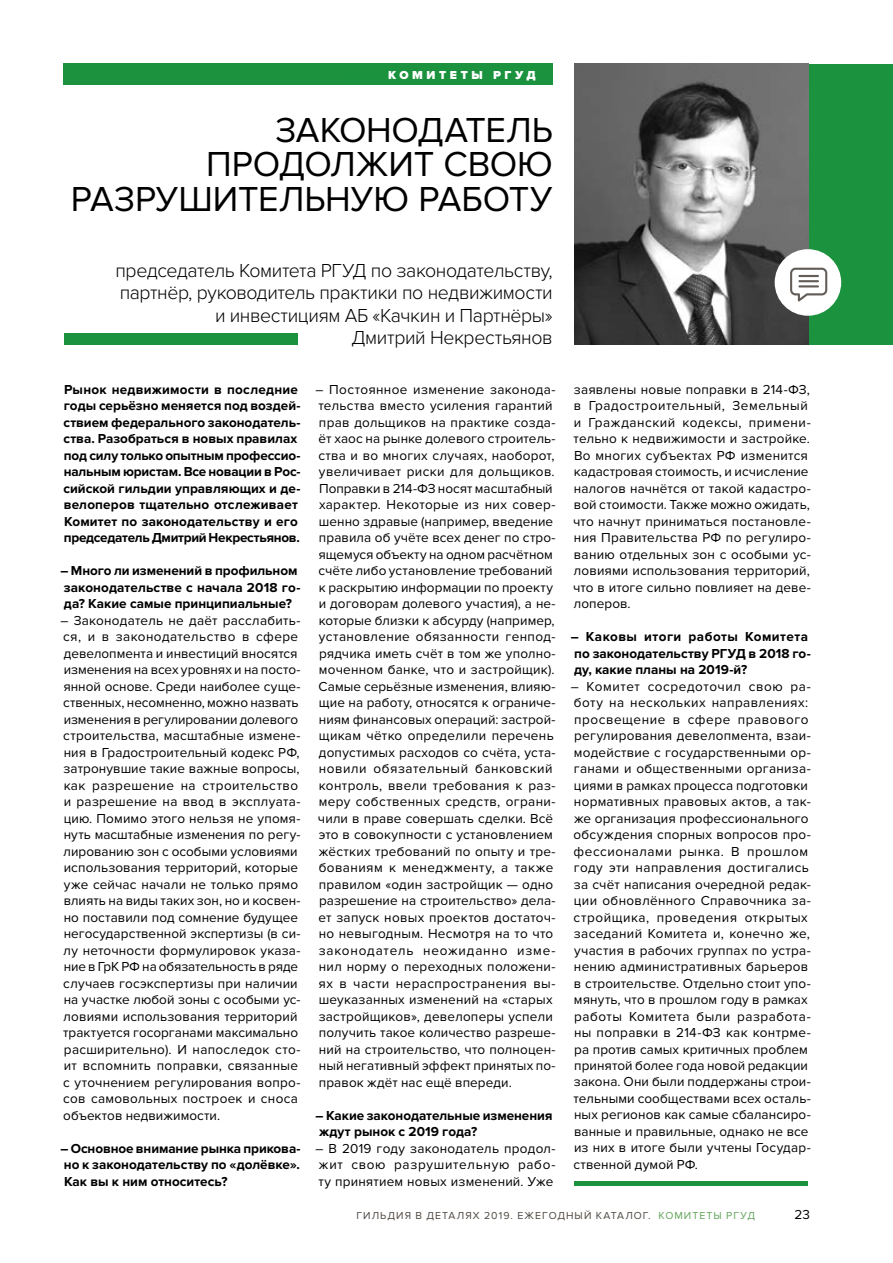
<style>
.page{position:relative;width:893px;height:1263px;background:#fff}
.page>*{position:absolute;margin:0;border:0;box-sizing:border-box;transform-origin:0 0}
.t1{font:36px/34.5px "Proxima Nova";letter-spacing:-.005em;color:#000;text-align:right}
.t2{font:300 19.5px/22.5px "Proxima Nova";letter-spacing:-.02em;color:#000;text-align:right}
.t3{font:13.5px/16.5px "Proxima Nova";letter-spacing:.015em;color:#000}
.t4{font:700 13.5px/16.5px "Proxima Nova";color:#000}
.t5{font:900 12px "Proxima Nova";letter-spacing:.295em;color:#fff}
.t6{font:10.5px "Proxima Nova";letter-spacing:.1em;color:#4e4842}
.t7{font:10.5px "Proxima Nova";color:#62a45a}
.s1{color:#62a45a}
</style>
<div class="page">
<hr style="left:574px;top:1182px;width:234px;height:4px;background:#1c923e">
<div style="left:808px;top:64px;width:85px;height:280px;background:#1b923e"></div>
<img style="left:574px;top:64px;width:234px;height:280px">
<div style="left:64px;top:64px;width:489px;height:21px;background:#1c923e"></div>
<div style="left:64px;top:333px;width:234px;height:11px;background:#1c923e"></div>
<div style="left:775px;top:249px;width:66px;height:67px;background:#fff;border-radius:50%"></div>
<svg style="left:790px;top:268px;width:37px;height:33px"></svg>
<hr style="left:798px;top:275px;width:21px;height:2px;background:#625d58">
<hr style="left:798px;top:280px;width:21px;height:2px;background:#625d58">
<hr style="left:798px;top:285px;width:21px;height:2px;background:#625d58">
<p class="t5" style="left:388px;top:68px;width:149px">КОМИТЕТЫ РГУД</p>
<h1 class="t1" style="left:71px;top:113px;width:483px">ЗАКОНОДАТЕЛЬ<br>ПРОДОЛЖИТ СВОЮ<br>РАЗРУШИТЕЛЬНУЮ РАБОТУ</h1>
<h2 class="t2" style="left:115px;top:259px;width:439px">председатель Комитета РГУД по законодательству, партнёр, руководитель практики по недвижимости и инвестициям АБ «Качкин и Партнёры»<br>Дмитрий Некрестьянов</h2>
<p class="t4" style="left:63px;top:381px;width:239px">Рынок недвижимости в последние годы серьёзно меняется под воздей&shy;ствием федерального законодатель&shy;ства. Разобраться в новых правилах под силу только опытным профессио&shy;нальным юристам. Все новации в Рос&shy;сийской гильдии управляющих и де&shy;велоперов тщательно отслеживает Комитет по законодательству и его председатель Дмитрий Некрестьянов.</p>
<p class="t4" style="left:60px;top:563px;width:242px">– Много ли изменений в профильном законодательстве с начала 2018 го&shy;да? Какие самые принципиальные?</p>
<p class="t3" style="left:60px;top:612px;width:242px">– Законодатель не даёт расслабить&shy;ся, и в законодательство в сфере девелопмента и инвестиций вносятся изменения на всех уровнях и на посто&shy;янной основе. Среди наиболее суще&shy;ственных, несомненно, можно назвать изменения в регулировании долевого строительства, масштабные измене&shy;ния в Градостроительный кодекс РФ, затронувшие такие важные вопросы, как разрешение на строительство и разрешение на ввод в эксплуата&shy;цию. Помимо этого нельзя не упомя&shy;нуть масштабные изменения по регу&shy;лированию зон с особыми условиями использования территорий, которые уже сейчас начали не только прямо влиять на виды таких зон, но и косвен&shy;но поставили под сомнение будущее негосударственной экспертизы (в си&shy;лу неточности формулировок указа&shy;ние в ГрК РФ на обязательность в ряде случаев госэкспертизы при наличии на участке любой зоны с особыми ус&shy;ловиями использования территорий трактуется госорганами максимально расширительно). И напоследок сто&shy;ит вспомнить поправки, связанные с уточнением регулирования вопро&shy;сов самовольных построек и сноса объектов недвижимости.</p>
<p class="t4" style="left:60px;top:1140px;width:242px;text-align:justify">– Основное внимание рынка прикова&shy;но к законодательству по «долёвке».<br>Как вы к ним относитесь?</p>
<p class="t3" style="left:316px;top:381px;width:242px">– Постоянное изменение законода&shy;тельства вместо усиления гарантий прав дольщиков на практике созда&shy;ёт хаос на рынке долевого строитель&shy;ства и во многих случаях, наоборот, увеличивает риски для дольщиков.<br>Поправки в 214-ФЗ носят масштабный характер. Некоторые из них совер&shy;шенно здравые (например, введение правила об учёте всех денег по стро&shy;ящемуся объекту на одном расчётном счёте либо установление требований к раскрытию информации по проекту и договорам долевого участия), а не&shy;которые близки к абсурду (например, установление обязанности генпод&shy;рядчика иметь счёт в том же уполно&shy;моченном банке, что и застройщик).<br>Самые серьёзные изменения, влияю&shy;щие на работу, относятся к ограниче&shy;ниям финансовых операций: застрой&shy;щикам чётко определили перечень допустимых расходов со счёта, уста&shy;новили обязательный банковский контроль, ввели требования к раз&shy;меру собственных средств, ограни&shy;чили в праве совершать сделки. Всё это в совокупности с установлением жёстких требований по опыту и тре&shy;бованиям к менеджменту, а также правилом «один застройщик — одно разрешение на строительство» дела&shy;ет запуск новых проектов достаточ&shy;но невыгодным. Несмотря на то что законодатель неожиданно изме&shy;нил норму о переходных положени&shy;ях в части нераспространения вы&shy;шеуказанных изменений на «старых застройщиков», девелоперы успели получить такое количество разреше&shy;ний на строительство, что полноцен&shy;ный негативный эффект принятых по&shy;правок ждёт нас ещё впереди.</p>
<p class="t4" style="left:316px;top:1107px;width:239px">– Какие законодательные изменения ждут рынок с 2019 года?</p>
<p class="t3" style="left:316px;top:1140px;width:242px;text-align:justify">– В 2019 году законодатель продол&shy;жит свою разрушительную рабо&shy;ту принятием новых изменений. Уже</p>
<p class="t3" style="left:573px;top:381px;width:239px">заявлены новые поправки в 214-ФЗ, в Градостроительный, Земельный и Гражданский кодексы, примени&shy;тельно к недвижимости и застройке.<br>Во многих субъектах РФ изменится кадастровая стоимость, и исчисление налогов начнётся от такой кадастро&shy;вой стоимости. Также можно ожидать, что начнут приниматься постановле&shy;ния Правительства РФ по регулиро&shy;ванию отдельных зон с особыми ус&shy;ловиями использования территорий, что в итоге сильно повлияет на деве&shy;лоперов.</p>
<p class="t4" style="left:571px;top:628px;width:242px">– Каковы итоги работы Комитета по законодательству РГУД в 2018 го&shy;ду, какие планы на 2019-й?</p>
<p class="t3" style="left:571px;top:678px;width:242px">– Комитет сосредоточил свою ра&shy;боту на нескольких направлениях: просвещение в сфере правового регулирования девелопмента, взаи&shy;модействие с государственными ор&shy;ганами и общественными организа&shy;циями в рамках процесса подготовки нормативных правовых актов, а так&shy;же организация профессионального обсуждения спорных вопросов про&shy;фессионалами рынка. В прошлом году эти направления достигались за счёт написания очередной редак&shy;ции обновлённого Справочника за&shy;стройщика, проведения открытых заседаний Комитета и, конечно же, участия в рабочих группах по устра&shy;нению административных барьеров в строительстве. Отдельно стоит упо&shy;мянуть, что в прошлом году в рамках работы Комитета были разработа&shy;ны поправки в 214-ФЗ как контрме&shy;ра против самых критичных проблем принятой более года новой редакции закона. Они были поддержаны строи&shy;тельными сообществами всех осталь&shy;ных регионов как самые сбалансиро&shy;ванные и правильные, однако не все из них в итоге были учтены Государ&shy;ственной думой РФ.</p>
<p class="t6" style="left:356px;top:1209px;width:318px">ГИЛЬДИЯ В ДЕТАЛЯХ 2019. ЕЖЕГОДНЫЙ КАТАЛОГ. <span class="s1">Комитеты</span></p>
<p class="t7" style="left:726px;top:1209px;width:30px">РГУД</p>
<p class="t3" style="left:794px;top:1207px;width:17px">23</p>
</div>
